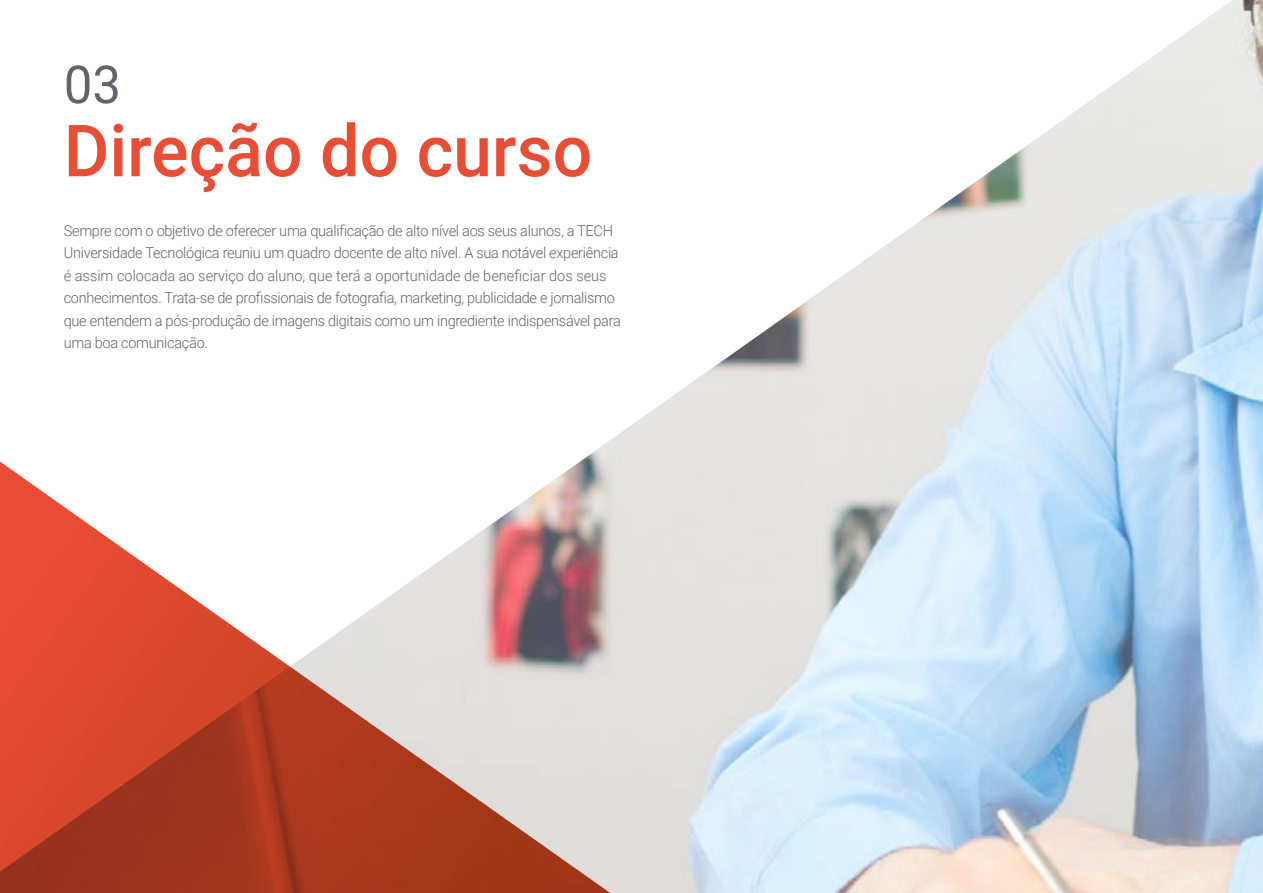
<style>
.page{position:relative;width:1263px;height:893px;background:#fff}
.page>*{position:absolute;margin:0;border:0;box-sizing:border-box;transform-origin:0 0}
.t1{font:500 72px "Roboto";color:#e94d35}
.t2{font:52.5px "Roboto";color:#61646a}
.t3{font:300 15px/22.5px "Roboto";letter-spacing:-.02em;color:#61646a}
</style>
<div class="page">
<img style="left:602px;top:0;width:661px;height:893px">
<svg style="left:0;top:446px;width:640px;height:447px"></svg>
<h2 class="t2" style="left:64px;top:48px;width:59px">03</h2>
<h1 class="t1" style="left:64px;top:100px;width:530px">Direção do curso</h1>
<p class="t3" style="left:64px;top:218px;width:559px">Sempre com o objetivo de oferecer uma qualificação de alto nível aos seus alunos, a TECH Universidade Tecnológica reuniu um quadro docente de alto nível. A sua notável experiência é assim colocada ao serviço do aluno, que terá a oportunidade de beneficiar dos seus conhecimentos. Trata-se de profissionais de fotografia, marketing, publicidade e jornalismo que entendem a pós-produção de imagens digitais como um ingrediente indispensável para uma boa comunicação.</p>
</div>
